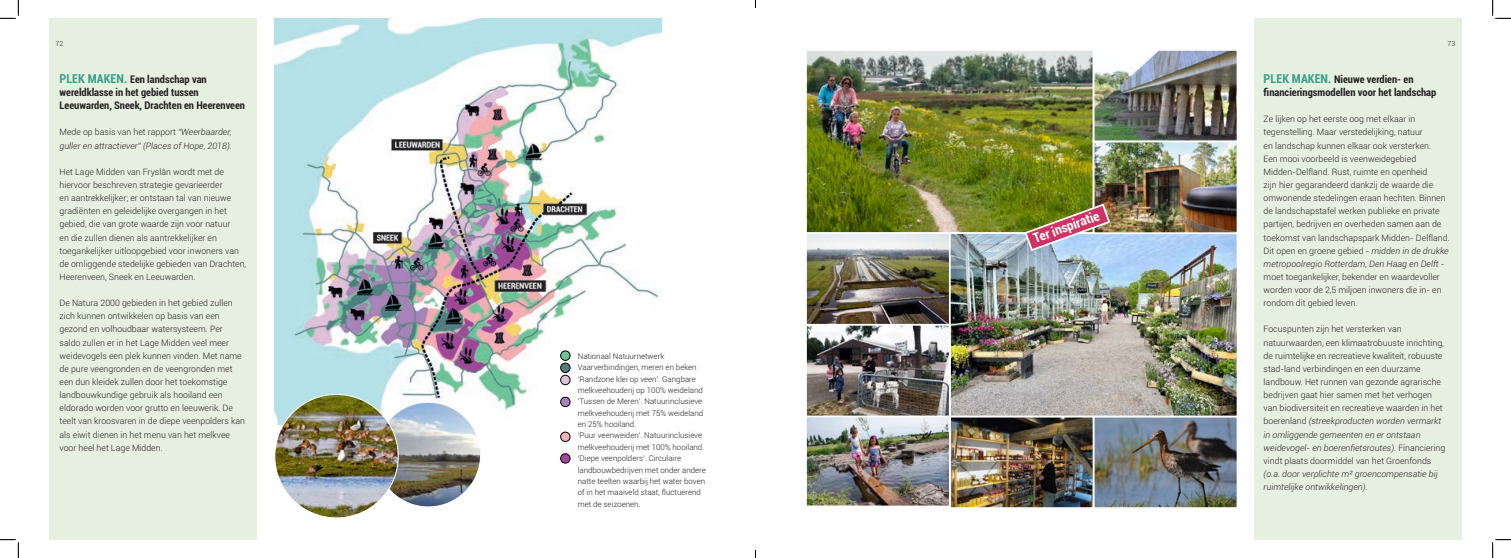
<style>
.page{position:relative;width:1511px;height:558px;background:#fff}
.page>*{position:absolute;margin:0;border:0;box-sizing:border-box;transform-origin:0 0}
.t1{font:700 condensed 13.47px "Roboto";color:#fff}
.t2{font:700 condensed 10.5px/13.1px "Roboto";color:#231f20}
.t3{font:300 8.75px/13.1px "Roboto";color:#231f20}
.t4{font:italic 300 8.75px/13.1px "Roboto";color:#231f20}
.t5{font:300 7.88px/11.4px "Roboto";color:#231f20}
.t6{font:300 7px "Roboto";color:#231f20}
.s1{font-size:12.25px;color:#399f85}
.s2{font-style:normal}
.s3{font-style:italic}
</style>
<div class="page">
<img style="left:274px;top:18px;width:387px;height:407px">
<div style="left:50px;top:18px;width:207px;height:521px;background:#e6f0e1"></div>
<img style="left:376px;top:402px;width:104px;height:105px;border-radius:52px">
<img style="left:275px;top:394px;width:123px;height:124px;border-radius:62px">
<div style="left:560px;top:351px;width:10px;height:9px;background:#6bc499;border-radius:50%"></div>
<div style="left:560px;top:350px;width:10px;height:10px;border:1px solid #000001;border-radius:50%"></div>
<div style="left:560px;top:363px;width:10px;height:9px;background:#4f8181;border-radius:50%"></div>
<div style="left:560px;top:363px;width:10px;height:10px;border:1px solid #000001;border-radius:50%"></div>
<div style="left:560px;top:375px;width:10px;height:9px;background:#dfc1db;border-radius:50%"></div>
<div style="left:560px;top:375px;width:10px;height:10px;border:1px solid #000001;border-radius:50%"></div>
<div style="left:560px;top:397px;width:10px;height:9px;background:#a983bb;border-radius:50%"></div>
<div style="left:560px;top:397px;width:10px;height:10px;border:1px solid #000001;border-radius:50%"></div>
<div style="left:560px;top:432px;width:10px;height:9px;background:#f6afb3;border-radius:50%"></div>
<div style="left:560px;top:432px;width:10px;height:9px;border:1px solid #000001;border-radius:50%"></div>
<div style="left:560px;top:453px;width:10px;height:10px;background:#a0489a;border-radius:50%"></div>
<div style="left:560px;top:453px;width:10px;height:10px;border:1px solid #000001;border-radius:50%"></div>
<div style="left:1253px;top:18px;width:207px;height:521px;background:#e6f0e1"></div>
<img style="left:808px;top:52px;width:427px;height:179px">
<div style="left:805px;top:49px;width:289px;height:185px;border:2px solid #fff"></div>
<img style="left:951px;top:235px;width:284px;height:271px">
<div style="left:948px;top:415px;width:146px;height:94px;border:2px solid #fff"></div>
<img style="left:808px;top:235px;width:139px;height:269px">
<div style="left:805px;top:232px;width:145px;height:93px;border:2px solid #fff"></div>
<div style="left:1092px;top:415px;width:146px;height:94px;border:2px solid #fff"></div>
<div style="left:1092px;top:49px;width:146px;height:93px;border:2px solid #fff"></div>
<div style="left:948px;top:232px;width:290px;height:185px;border:2px solid #fff"></div>
<div style="left:805px;top:414px;width:145px;height:93px;border:2px solid #fff"></div>
<div style="left:1092px;top:141px;width:146px;height:93px;border:2px solid #fff"></div>
<div style="left:805px;top:324px;width:145px;height:93px;border:2px solid #fff"></div>
<img style="left:1023px;top:202px;width:88px;height:50px">
<svg style="left:0;top:0;width:19px;height:19px"></svg>
<svg style="left:0;top:539px;width:19px;height:19px"></svg>
<svg style="left:1492px;top:0;width:18px;height:19px"></svg>
<svg style="left:1492px;top:539px;width:18px;height:19px"></svg>
<p class="t6" style="left:56px;top:38px;width:9px">72</p>
<p class="t6" style="left:1447px;top:38px;width:9px">73</p>
<p class="t2" style="left:60px;top:72px;width:187px"><span class="s1">PLEK MAKEN.</span> Een landschap van wereldklasse in het gebied tussen<br>Leeuwarden, Sneek, Drachten en Heerenveen</p>
<p class="t4" style="left:60px;top:125px;width:174px"><span class="s2">Mede op basis van het rapport</span> “Weerbaarder, guller en attractiever” (Places of Hope, 2018).</p>
<p class="t3" style="left:60px;top:165px;width:188px">Het Lage Midden van Fryslân wordt met de hiervoor beschreven strategie gevarieerder<br>en aantrekkelijker; er ontstaan tal van nieuwe gradiënten en geleidelijke overgangen in het gebied, die van grote waarde zijn voor natuur<br>en die zullen dienen als aantrekkelijker en toegankelijker uitloopgebied voor inwoners van de omliggende stedelijke gebieden van Drachten, Heerenveen, Sneek en Leeuwarden.</p>
<p class="t3" style="left:60px;top:296px;width:187px">De Natura 2000 gebieden in het gebied zullen zich kunnen ontwikkelen op basis van een gezond en volhoudbaar watersysteem. Per saldo zullen er in het Lage Midden veel meer weidevogels een plek kunnen vinden. Met name de pure veengronden en de veengronden met een dun kleidek zullen door het toekomstige landbouwkundige gebruik als hooiland een eldorado worden voor grutto en leeuwerik. De teelt van kroosvaren in de diepe veenpolders kan als eiwit dienen in het menu van het melkvee voor heel het Lage Midden.</p>
<p class="t5" style="left:562px;top:350px;width:104px">• Nationaal Natuurnetwerk</p>
<p class="t5" style="left:562px;top:361px;width:136px">• Vaarverbindingen, meren en beken</p>
<p class="t5" style="left:577px;top:373px;width:127px;text-indent:-16px">• ‘Randzone klei op veen’. Gangbare melkveehouderij op 100% weideland</p>
<p class="t5" style="left:577px;top:395px;width:127px;text-align:justify;text-indent:-16px">• ’Tussen de Meren’. Natuurinclusieve melkveehouderij met 75% weideland en 25% hooiland.</p>
<p class="t5" style="left:562px;top:429px;width:144px;text-align:right">• ‘Puur veenweiden’. Natuurinclusieve melkveehouderij met 100% hooiland.</p>
<p class="t5" style="left:577px;top:452px;width:130px;text-indent:-16px">• ‘Diepe veenpolders’. Circulaire landbouwbedrijven met onder andere natte teelten waarbij het water boven of in het maaiveld staat, fluctuerend met de seizoenen.</p>
<p class="t1" style="left:1030px;top:230px;width:71px;rotate:-20deg">Ter inspiratie</p>
<p class="t2" style="left:1263px;top:72px;width:174px"><span class="s1">PLEK MAKEN.</span> Nieuwe verdien- en financieringsmodellen voor het landschap</p>
<p class="t3" style="left:1263px;top:112px;width:187px">Ze lijken op het eerste oog met elkaar in tegenstelling. Maar verstedelijking, natuur<br>en landschap kunnen elkaar ook versterken.<br>Een mooi voorbeeld is veenweidegebied Midden-Delfland. Rust, ruimte en openheid<br>zijn hier gegarandeerd dankzij de waarde die omwonende stedelingen eraan hechten. Binnen de landschapstafel werken publieke en private partijen, bedrijven en overheden samen aan de toekomst van landschapspark Midden- Delfland.<br>Dit open en groene gebied <span class="s3">- midden in de drukke metropoolregio Rotterdam, Den Haag en Delft - </span>moet toegankelijker, bekender en waardevoller worden voor de 2,5 miljoen inwoners die in- en rondom dit gebied leven.</p>
<p class="t3" style="left:1263px;top:322px;width:183px">Focuspunten zijn het versterken van natuurwaarden, een klimaatrobuuste inrichting, de ruimtelijke en recreatieve kwaliteit, robuuste stad-land verbindingen en een duurzame landbouw. Het runnen van gezonde agrarische bedrijven gaat hier samen met het verhogen van biodiversiteit en recreatieve waarden in het boerenland <span class="s3">(streekproducten worden vermarkt in omliggende gemeenten en er ontstaan weidevogel- en boerenfietsroutes)</span>. Financiering vindt plaats doormiddel van het Groenfonds <span class="s3">(o.a. door verplichte m² groencompensatie bij ruimtelijke ontwikkelingen)</span>.</p>
</div>
